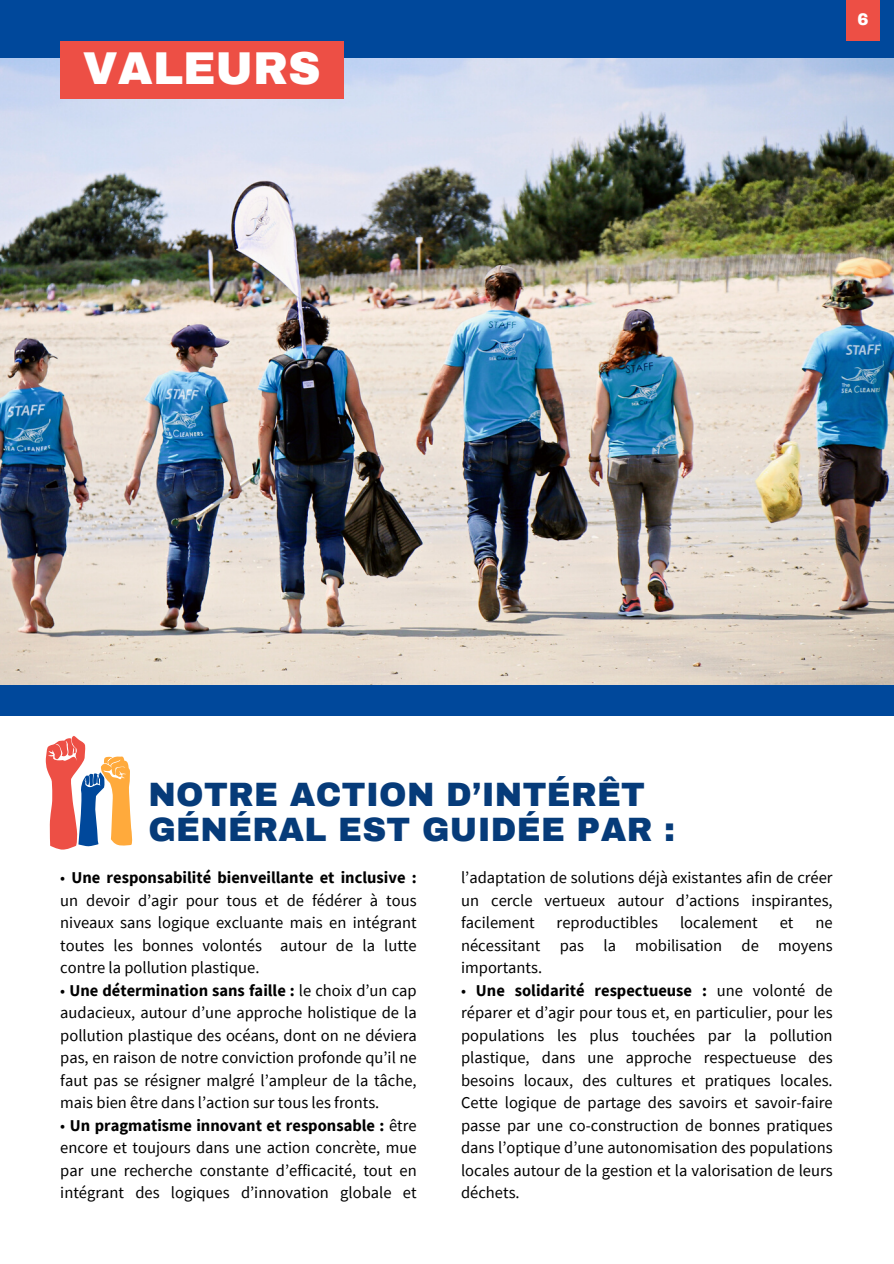
<style>
.page{position:relative;width:894px;height:1264px;background:#fff}
.page>*{position:absolute;margin:0;border:0;box-sizing:border-box;transform-origin:0 0}
.t1{font:900 45px "Archivo";color:#fff}
.t2{font:900 33px/34.8px "Archivo";letter-spacing:.01em;color:#063b79}
.t3{font:16.5px/22.5px "Source Sans Pro";color:#000;text-align:justify}
.t4{font:900 16.5px "Archivo";color:#fff}
.s1{font-weight:700}
</style>
<div class="page">
<div style="left:0;top:0;width:893px;height:715px;background:#00489b"></div>
<img style="left:0;top:58px;width:893px;height:626px">
<div style="left:60px;top:41px;width:283px;height:57px;background:#ed4f45"></div>
<div style="left:845px;top:0;width:34px;height:41px;background:#ed4f45"></div>
<svg style="left:46px;top:736px;width:87px;height:114px"></svg>
<h1 class="t1" style="left:83px;top:44px;width:239px">VALEURS</h1>
<p class="t4" style="left:857px;top:10px;width:13px">6</p>
<h2 class="t2" style="left:148px;top:777px;width:528px">NOTRE ACTION D’INTÉRÊT<br>GÉNÉRAL EST GUIDÉE PAR :</h2>
<p class="t3" style="left:60px;top:866px;width:358px">• <span class="s1">Une responsabilité bienveillante et inclusive : </span>un devoir d’agir pour tous et de fédérer à tous niveaux sans logique excluante mais en intégrant toutes les bonnes volontés autour de la lutte contre la pollution plastique.</p>
<p class="t3" style="left:60px;top:978px;width:358px">• <span class="s1">Une détermination sans faille :</span> le choix d’un cap audacieux, autour d’une approche holistique de la pollution plastique des océans, dont on ne déviera pas, en raison de notre conviction profonde qu’il ne faut pas se résigner malgré l’ampleur de la tâche, mais bien être dans l’action sur tous les fronts.</p>
<p class="t3" style="left:60px;top:1113px;width:358px">• <span class="s1">Un pragmatisme innovant et responsable :</span> être encore et toujours dans une action concrète, mue par une recherche constante d’efficacité, tout en intégrant des logiques d’innovation globale et</p>
<p class="t3" style="left:461px;top:866px;width:373px">l’adaptation de solutions déjà existantes afin de créer un cercle vertueux autour d’actions inspirantes, facilement</p>
<p class="t3" style="left:556px;top:911px;width:103px">reproductibles</p>
<p class="t3" style="left:679px;top:911px;width:79px">localement</p>
<p class="t3" style="left:779px;top:911px;width:15px">et</p>
<p class="t3" style="left:461px;top:911px;width:373px;text-indent:354px">ne nécessitant pas la mobilisation de moyens importants.</p>
<p class="t3" style="left:461px;top:978px;width:373px">• <span class="s1">Une solidarité respectueuse :</span> une volonté de réparer et d’agir pour tous et, en particulier, pour les populations les plus touchées par la pollution plastique, dans une approche respectueuse des besoins locaux, des cultures et pratiques locales.<br>Cette logique de partage des savoirs et savoir-faire passe par une co-construction de bonnes pratiques dans l’optique d’une autonomisation des populations locales autour de la gestion et la valorisation de leurs déchets.</p>
</div>
